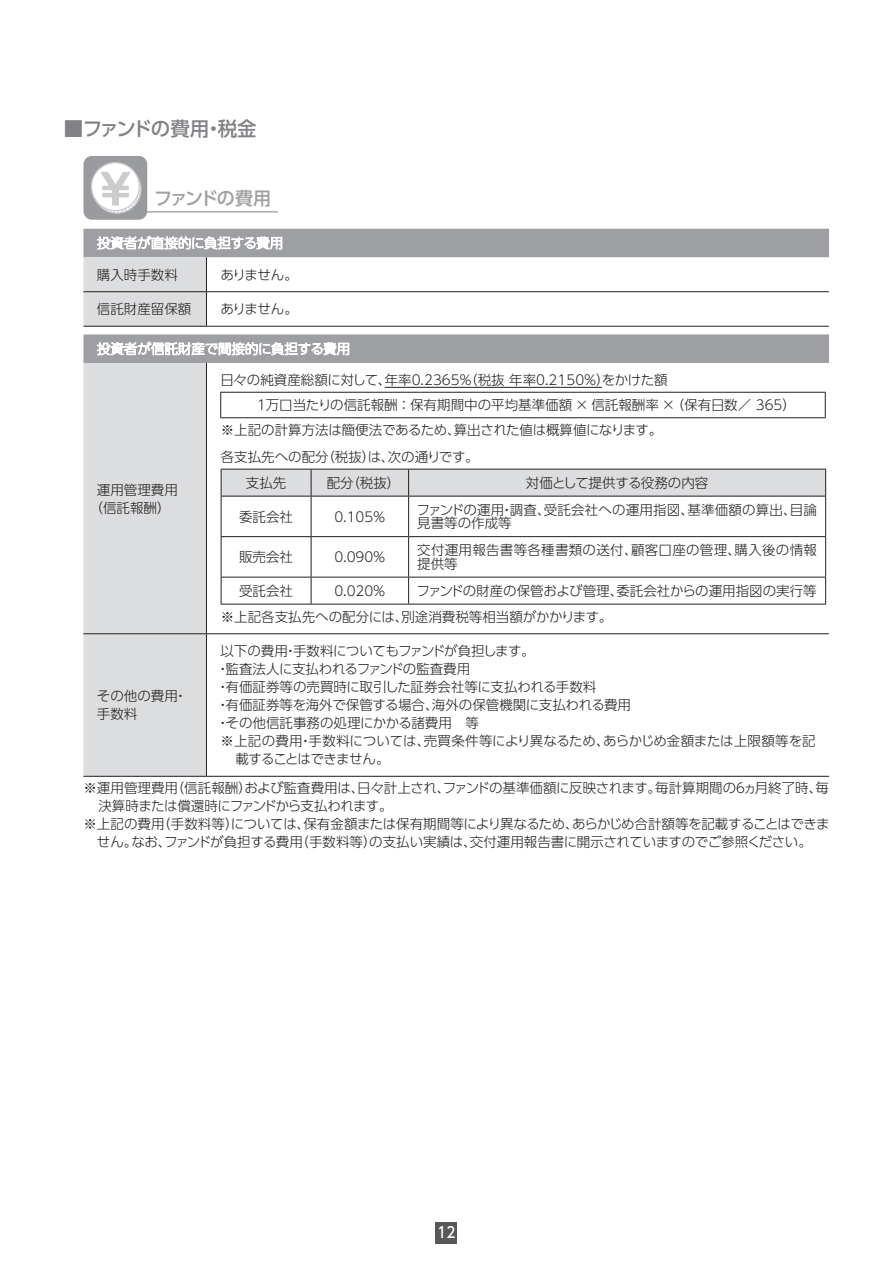
<style>
.page{position:relative;width:893px;height:1263px;background:#fff}
.page>*{position:absolute;margin:0;border:0;box-sizing:border-box;transform-origin:0 0}
.t1{font:500 19.5px "UD Shin Go Pro";letter-spacing:-.06em;color:#808285}
.t2{font:500 18px "UD Shin Go Pro";letter-spacing:-.095em;color:#9d9fa2}
.t3{font:500 15px "UD Shin Go Pro";color:#fff;scale:.9 1}
.t4{font:300 13.5px/18px "UD Shin Go Pro";color:#231f20}
.t5{font:300 13.5px "UD Shin Go Pro";letter-spacing:-.02em;color:#231f20}
.t6{font:300 13.5px "UD Shin Go Pro";letter-spacing:-.025em;color:#231f20}
.t7{font:300 13.5px "UD Shin Go Pro";letter-spacing:-.035em;color:#231f20}
.t8{font:300 13.5px/13.5px "UD Shin Go Pro";letter-spacing:.02em;color:#231f20}
.t9{font:300 13.5px "UD Shin Go Pro";letter-spacing:-.055em;color:#231f20}
</style>
<div class="page">
<div style="left:436px;top:1222px;width:21px;height:21px;background:#57585a"></div>
<hr style="left:128px;top:211px;width:150px;height:1px;background:#999b9e">
<div style="left:83px;top:156px;width:64px;height:64px;background:#999b9e;border-radius:9px"></div>
<div style="left:91px;top:163px;width:48px;height:48px;background:#fff;border-radius:50%"></div>
<div style="left:91px;top:162px;width:49px;height:49px;border:1px solid #cbccce;border-radius:50%"></div>
<svg style="left:100px;top:172px;width:42px;height:42px"></svg>
<svg style="left:83px;top:229px;width:746px;height:134px"></svg>
<svg style="left:83px;top:257px;width:123px;height:519px;background:#dadbdd"></svg>
<hr style="left:206px;top:257px;width:1px;height:34px;background:#231f20">
<hr style="left:83px;top:291px;width:123px;height:1px;background:#231f20">
<hr style="left:206px;top:291px;width:623px;height:1px;background:#231f20">
<hr style="left:206px;top:292px;width:1px;height:34px;background:#231f20">
<hr style="left:83px;top:326px;width:123px;height:1px;background:#231f20">
<hr style="left:206px;top:326px;width:623px;height:1px;background:#231f20">
<hr style="left:83px;top:633px;width:123px;height:1px;background:#231f20">
<hr style="left:206px;top:633px;width:623px;height:1px;background:#231f20">
<hr style="left:206px;top:634px;width:1px;height:142px;background:#231f20">
<hr style="left:83px;top:776px;width:123px;height:1px;background:#231f20">
<hr style="left:206px;top:776px;width:623px;height:1px;background:#231f20">
<hr style="left:206px;top:363px;width:1px;height:270px;background:#231f20">
<svg style="left:97px;top:235px;width:185px;height:15px"></svg>
<svg style="left:97px;top:341px;width:252px;height:15px"></svg>
<hr style="left:220px;top:392px;width:606px;height:1px;background:#231f20">
<svg style="left:220px;top:393px;width:1px;height:24px"></svg>
<svg style="left:825px;top:393px;width:1px;height:24px"></svg>
<hr style="left:220px;top:417px;width:606px;height:1px;background:#231f20">
<hr style="left:385px;top:387px;width:217px;height:1px;background:#231f20">
<svg style="left:221px;top:469px;width:605px;height:27px;background:#d4d4d6"></svg>
<hr style="left:221px;top:496px;width:90px;height:1px;background:#231f20">
<hr style="left:221px;top:496px;width:1px;height:40px;background:#231f20">
<hr style="left:311px;top:496px;width:98px;height:1px;background:#231f20">
<hr style="left:311px;top:496px;width:1px;height:40px;background:#231f20">
<hr style="left:409px;top:496px;width:417px;height:1px;background:#231f20">
<hr style="left:408px;top:496px;width:1px;height:40px;background:#231f20">
<hr style="left:825px;top:496px;width:1px;height:40px;background:#231f20">
<hr style="left:221px;top:536px;width:90px;height:1px;background:#231f20">
<hr style="left:221px;top:537px;width:1px;height:40px;background:#231f20">
<hr style="left:311px;top:536px;width:98px;height:1px;background:#231f20">
<hr style="left:311px;top:537px;width:1px;height:40px;background:#231f20">
<hr style="left:409px;top:536px;width:417px;height:1px;background:#231f20">
<hr style="left:408px;top:537px;width:1px;height:40px;background:#231f20">
<hr style="left:825px;top:537px;width:1px;height:40px;background:#231f20">
<hr style="left:221px;top:577px;width:90px;height:1px;background:#231f20">
<svg style="left:221px;top:577px;width:1px;height:27px"></svg>
<hr style="left:311px;top:577px;width:98px;height:1px;background:#231f20">
<svg style="left:311px;top:577px;width:1px;height:27px"></svg>
<hr style="left:409px;top:577px;width:417px;height:1px;background:#231f20">
<svg style="left:408px;top:577px;width:1px;height:27px"></svg>
<svg style="left:825px;top:577px;width:1px;height:27px"></svg>
<hr style="left:221px;top:604px;width:90px;height:1px;background:#231f20">
<hr style="left:311px;top:604px;width:98px;height:1px;background:#231f20">
<hr style="left:409px;top:604px;width:417px;height:1px;background:#231f20">
<h1 class="t1" style="left:64px;top:112px;width:194px">■ファンドの費用・税金</h1>
<h2 class="t2" style="left:154px;top:184px;width:118px">ファンドの費用</h2>
<p class="t4" style="left:97px;top:265px;width:82px">購入時手数料</p>
<p class="t4" style="left:220px;top:265px;width:79px">ありません。</p>
<p class="t4" style="left:97px;top:299px;width:96px">信託財産留保額</p>
<p class="t4" style="left:220px;top:299px;width:79px">ありません。</p>
<p class="t4" style="left:90px;top:480px;width:90px;text-align:center">運用管理費用（信託報酬）</p>
<p class="t4" style="left:220px;top:371px;width:448px">日々の純資産総額に対して、年率0.2365％（税抜 年率0.2150％）をかけた額</p>
<p class="t4" style="left:255px;top:395px;width:543px">１万口当たりの信託報酬 ：保有期間中の平均基準価額 × 信託報酬率 × （保有日数／ 365）</p>
<p class="t5" style="left:221px;top:419px;width:443px">※上記の計算方法は簡便法であるため、算出された値は概算値になります。</p>
<p class="t4" style="left:246px;top:443px;width:234px;line-height:26px;text-indent:-25px">各支払先への配分（税抜）は、次の通りです。支払先</p>
<p class="t4" style="left:327px;top:473px;width:75px">配分（税抜）</p>
<p class="t4" style="left:526px;top:473px;width:184px">対価として提供する役務の内容</p>
<p class="t4" style="left:239px;top:507px;width:55px">委託会社</p>
<p class="t4" style="left:334px;top:507px;width:53px">0.105％</p>
<p class="t4" style="left:417px;top:502px;width:402px;line-height:13.5px">ファンドの運用・調査、受託会社への運用指図、基準価額の算出、目論見書等の作成等</p>
<p class="t4" style="left:239px;top:547px;width:55px">販売会社</p>
<p class="t4" style="left:334px;top:547px;width:53px">0.090％</p>
<p class="t8" style="left:417px;top:543px;width:401px">交付運用報告書等各種書類の送付、顧客口座の管理、購入後の情報提供等</p>
<p class="t4" style="left:239px;top:581px;width:55px">受託会社</p>
<p class="t4" style="left:334px;top:581px;width:53px">0.020％</p>
<p class="t4" style="left:221px;top:577px;width:597px;line-height:26px;text-indent:196px">ファンドの財産の保管および管理、委託会社からの運用指図の実行等※上記各支払先への配分には、別途消費税等相当額がかかります。</p>
<p class="t7" style="left:220px;top:640px;width:316px">以下の費用・手数料についてもファンドが負担します。</p>
<p class="t5" style="left:216px;top:658px;width:256px">・監査法人に支払われるファンドの監査費用</p>
<p class="t4" style="left:216px;top:677px;width:382px">・有価証券等の売買時に取引した証券会社等に支払われる手数料</p>
<p class="t4" style="left:216px;top:695px;width:416px">・有価証券等を海外で保管する場合、海外の保管機関に支払われる費用</p>
<p class="t4" style="left:216px;top:713px;width:264px">・その他信託事務の処理にかかる諸費用　等</p>
<p class="t4" style="left:220px;top:731px;width:597px">※上記の費用・手数料については、売買条件等により異なるため、あらかじめ金額または上限額等を記</p>
<p class="t9" style="left:235px;top:748px;width:156px">載することはできません。</p>
<p class="t4" style="left:83px;top:779px;width:747px">※運用管理費用（信託報酬）および監査費用は、日々計上され、ファンドの基準価額に反映されます。毎計算期間の６ヵ月終了時、毎</p>
<p class="t7" style="left:98px;top:795px;width:296px">決算時または償還時にファンドから支払われます。</p>
<p class="t6" style="left:83px;top:813px;width:748px">※上記の費用（手数料等）については、保有金額または保有期間等により異なるため、あらかじめ合計額等を記載することはできま</p>
<p class="t5" style="left:97px;top:831px;width:716px">せん。なお、ファンドが負担する費用（手数料等）の支払い実績は、交付運用報告書に開示されていますのでご参照ください。</p>
<p class="t4" style="left:97px;top:686px;width:92px">その他の費用・手数料</p>
<p class="t3" style="left:438px;top:1220px;width:21px">12</p>
</div>
